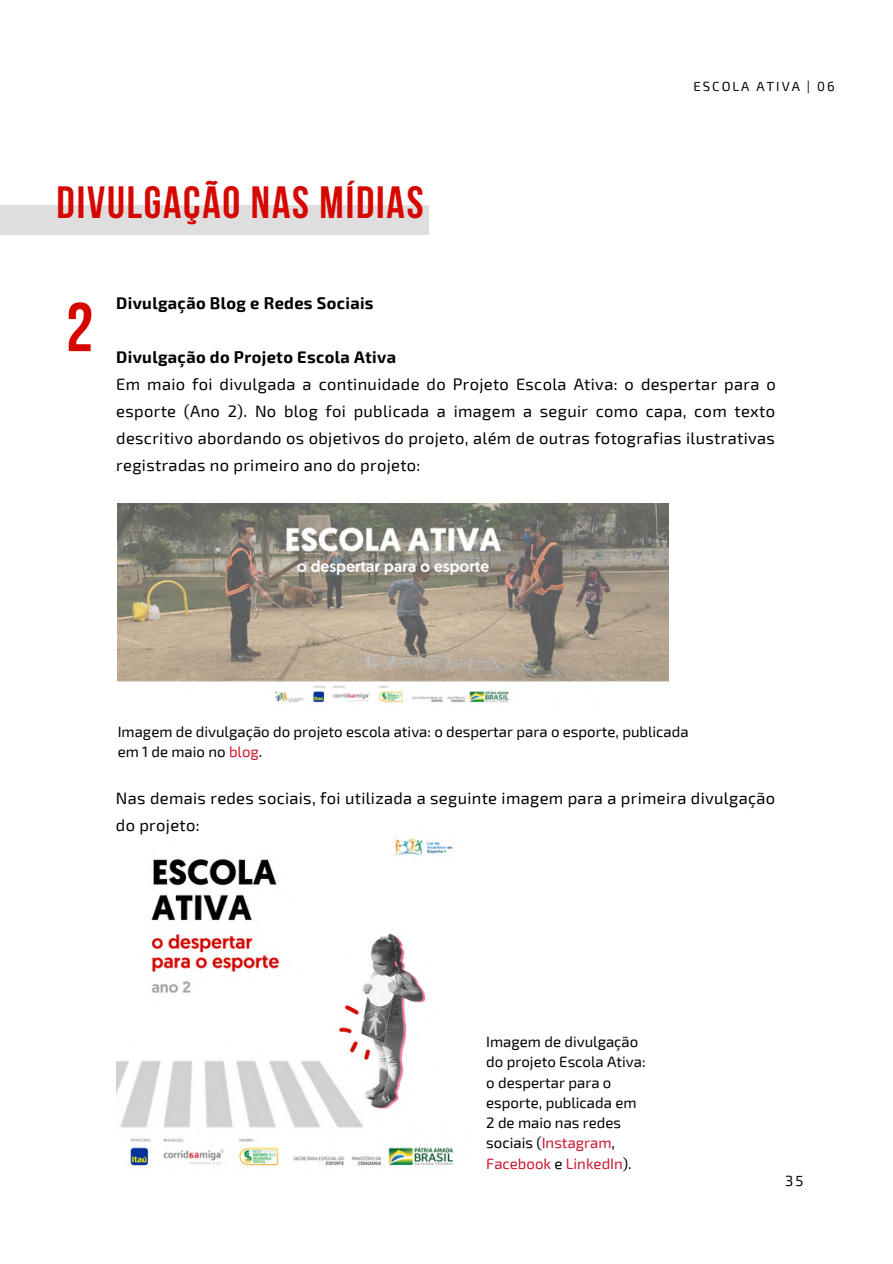
<style>
.page{position:relative;width:893px;height:1264px;background:#fff}
.page>*{position:absolute;margin:0;border:0;box-sizing:border-box;transform-origin:0 0}
.t1{font:700 69px "Bebas Neue";color:#d50700}
.t2{font:700 45px "Bebas Neue";letter-spacing:.04em;color:#d50700}
.t3{font:16.5px/27px "Exo 2";letter-spacing:.02em;color:#000;text-align:justify}
.t4{font:700 16.5px "Exo 2";letter-spacing:.02em;color:#000}
.t5{font:15px/20.2px "Exo 2";color:#000}
.t6{font:14.7px "Exo 2";color:#000}
.t7{font:13.2px "Exo 2";letter-spacing:.15em;color:#000}
.s1{color:#cb182d}
</style>
<div class="page">
<img style="left:118px;top:503px;width:550px;height:200px">
<div style="left:0;top:205px;width:429px;height:29px;background:#dfdede"></div>
<img style="left:116px;top:838px;width:337px;height:328px">
<h2 class="t2" style="left:57px;top:184px;width:368px">DIVULGAÇÃO NAS MÍDIAS</h2>
<p class="t7" style="left:693px;top:77px;width:143px">ESCOLA ATIVA | 06</p>
<h1 class="t1" style="left:66px;top:299px;width:29px">2</h1>
<p class="t4" style="left:116px;top:292px;width:259px">Divulgação Blog e Redes Sociais</p>
<p class="t4" style="left:116px;top:346px;width:281px">Divulgação do Projeto Escola Ativa</p>
<p class="t3" style="left:116px;top:370px;width:661px">Em maio foi divulgada a continuidade do Projeto Escola Ativa: o despertar para o esporte (Ano 2). No blog foi publicada a imagem a seguir como capa, com texto descritivo abordando os objetivos do projeto, além de outras fotografias ilustrativas registradas no primeiro ano do projeto:</p>
<p class="t5" style="left:118px;top:720px;width:572px">Imagem de divulgação do projeto escola ativa: o despertar para o esporte, publicada em 1 de maio no <span class="s1">blog</span>.</p>
<p class="t3" style="left:116px;top:783px;width:660px">Nas demais redes sociais, foi utilizada a seguinte imagem para a primeira divulgação do projeto:</p>
<p class="t5" style="left:486px;top:1031px;width:161px">Imagem de divulgação do projeto Escola Ativa: o despertar para o esporte, publicada em<br>2 de maio nas redes sociais (<span class="s1">Instagram</span>,<br><span class="s1">Facebook</span> e <span class="s1">LinkedIn</span>).</p>
<p class="t6" style="left:785px;top:1171px;width:20px">35</p>
</div>
